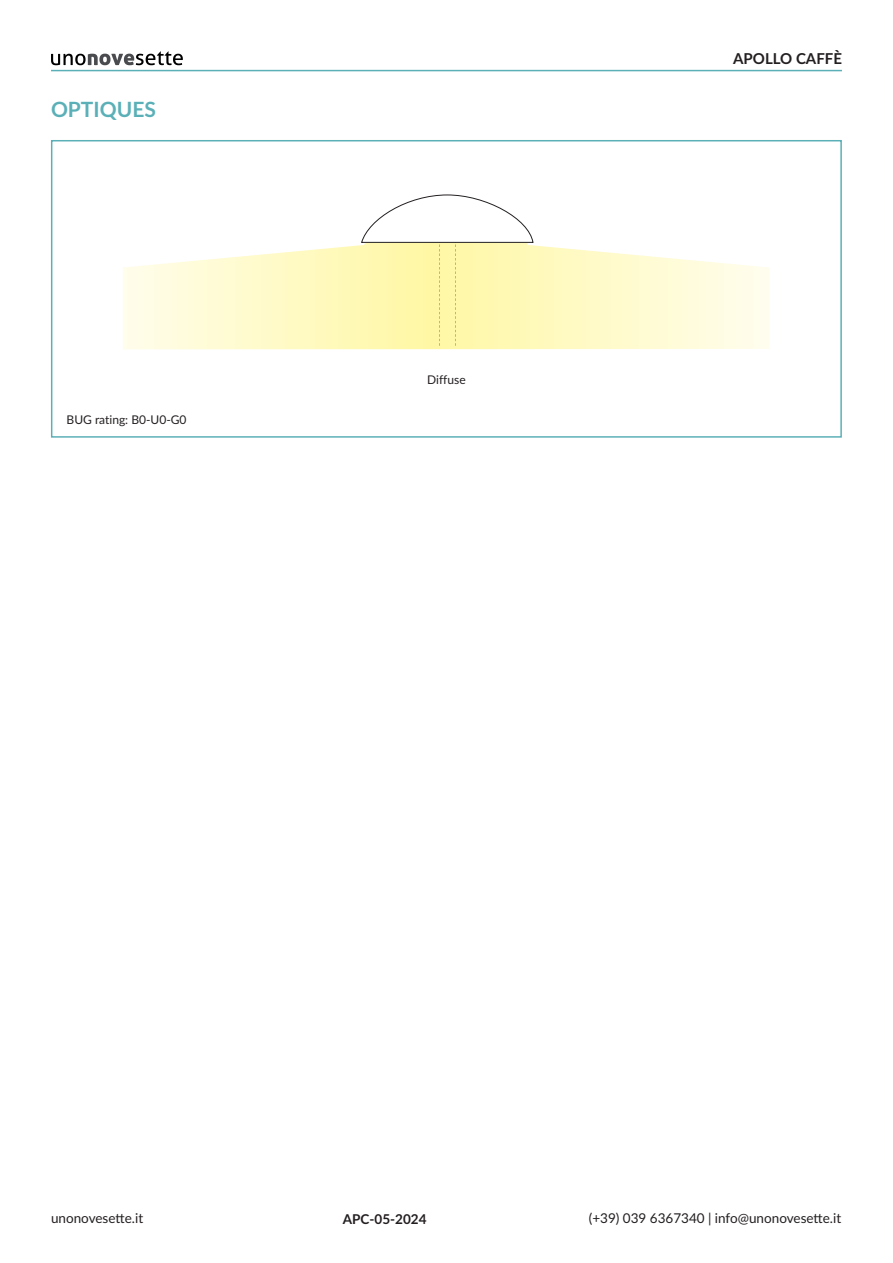
<style>
.page{position:relative;width:893px;height:1263px;background:#fff}
.page>*{position:absolute;margin:0;border:0;box-sizing:border-box;transform-origin:0 0}
.TITOLETTI_VERDI{font:700 21px "Lato";color:#5bb0b8}
.t1{font:700 15px "Lato";color:#231f20}
.t2{font:13.5px "Lato";color:#231f20}
.t3{font:700 13.5px "Lato";color:#231f20}
.t4{font:12px "Lato";color:#231f20}
</style>
<div class="page">
<svg style="left:51px;top:51px;width:132px;height:14px"></svg>
<hr style="left:51px;top:70px;width:791px;height:1px;background:#5bb0b8">
<div style="left:51px;top:140px;width:791px;height:298px;border:2px solid #5bb0b8"></div>
<svg style="left:361px;top:195px;width:172px;height:151px"></svg>
<p class="TITOLETTI_VERDI" style="left:51px;top:94px;width:106px">OPTIQUES</p>
<p class="t4" style="left:67px;top:411px;width:121px">BUG rating: B0-U0-G0</p>
<p class="t4" style="left:427px;top:371px;width:40px">Diffuse</p>
<p class="t1" style="left:733px;top:48px;width:110px">APOLLO CAFFÈ</p>
<p class="t2" style="left:51px;top:1208px;width:94px">unonovesette.it</p>
<p class="t2" style="left:589px;top:1208px;width:254px">(+39) 039 6367340 | info@unonovesette.it</p>
<p class="t3" style="left:343px;top:1209px;width:85px">APC-05-2024</p>
</div>
